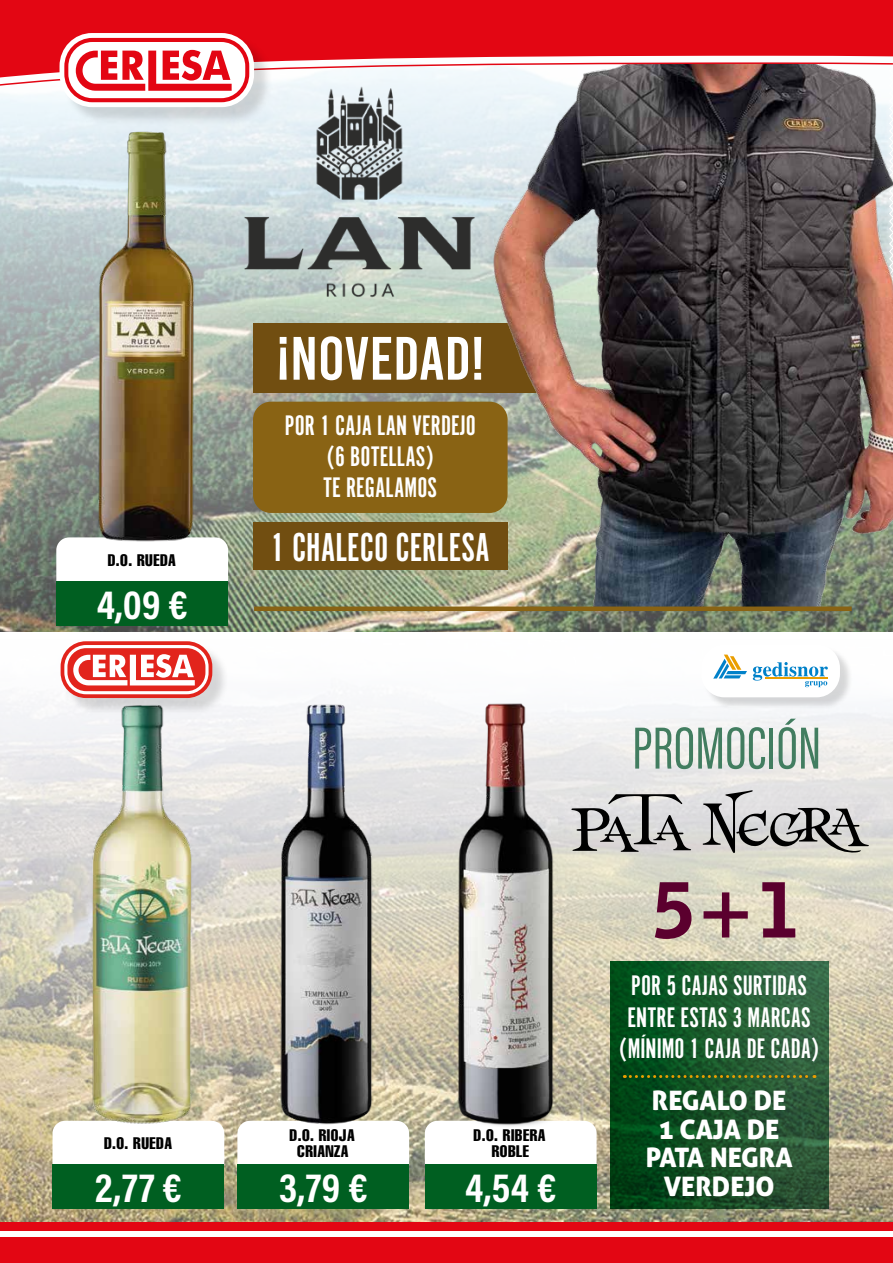
<style>
.page{position:relative;width:893px;height:1263px;background:#fff}
.page>*{position:absolute;margin:0;border:0;box-sizing:border-box;transform-origin:0 0}
.t1{font:900 75.6px "Bell Gothic BT";color:#5b002e}
.t2{font:61.2px "Acumin Pro Extra Cond";color:#427d60}
.t3{font:61.05px "Bebas Kai";color:#fff}
.t4{font:41.85px "Alternate Got No 1 D";color:#fff}
.t5{font:41.55px "Acumin Variable Concept";letter-spacing:.015em;color:#fff}
.t6{font:29.4px/31.3px "Alternate Got No 1 D";color:#fff;text-align:center}
.t7{font:26.85px/28.7px "Aller Display";color:#fff;text-align:center}
.t8{font:16.5px/16.5px "Helvetica LT Std Comp";letter-spacing:.03em;color:#000;text-align:center}
</style>
<div class="page">
<img style="left:0;top:641px;width:892px;height:581px">
<img style="left:0;top:94px;width:893px;height:537px">
<img style="left:237px;top:88px;width:206px;height:226px">
<svg style="left:56px;top:537px;width:172px;height:44px"></svg>
<div style="left:56px;top:581px;width:172px;height:45px;background:#005f21"></div>
<img style="left:64px;top:126px;width:166px;height:422px">
<hr style="left:892px;top:631px;width:1px;height:591px;background:#7e7e7d">
<svg style="left:237px;top:1121px;width:172px;height:43px"></svg>
<div style="left:237px;top:1164px;width:172px;height:45px;background:#005f21"></div>
<img style="left:252px;top:698px;width:153px;height:433px">
<svg style="left:53px;top:1121px;width:171px;height:43px"></svg>
<div style="left:53px;top:1164px;width:171px;height:45px;background:#005f21"></div>
<img style="left:66px;top:715px;width:157px;height:416px">
<svg style="left:425px;top:1121px;width:172px;height:43px"></svg>
<div style="left:425px;top:1164px;width:172px;height:45px;background:#005f21"></div>
<img style="left:429px;top:698px;width:158px;height:433px">
<div style="left:703px;top:646px;width:150px;height:65px;background:#000;opacity:.15"></div>
<div style="left:701px;top:644px;width:139px;height:53px;background:#fff;border-radius:23px"></div>
<svg style="left:753px;top:662px;width:75px;height:25px"></svg>
<hr style="left:765px;top:678px;width:62px;height:1px;background:#ea9e00">
<svg style="left:713px;top:655px;width:34px;height:24px"></svg>
<div style="left:63px;top:643px;width:167px;height:72px;background:#000;opacity:.15"></div>
<svg style="left:61px;top:641px;width:151px;height:57px;background:#e43730"></svg>
<div style="left:64px;top:645px;width:145px;height:49px;border:3px solid #fff;border-radius:20px"></div>
<svg style="left:73px;top:654px;width:122px;height:31px"></svg>
<svg style="left:571px;top:794px;width:120px;height:58px;background:#a7a6a6"></svg>
<svg style="left:703px;top:790px;width:166px;height:63px;background:#adacab"></svg>
<svg style="left:610px;top:961px;width:218px;height:248px;background:#19542a"></svg>
<svg style="left:624px;top:1075px;width:191px;height:3px"></svg>
<div style="left:253px;top:323px;width:292px;height:70px;background:#714e11"></div>
<img style="left:443px;top:88px;width:450px;height:521px">
<div style="left:253px;top:402px;width:255px;height:111px;background:#896314;border-radius:18px"></div>
<div style="left:253px;top:522px;width:255px;height:48px;background:#714e11"></div>
<div style="left:254px;top:606px;width:598px;height:5px;background:#896314"></div>
<svg style="left:0;top:0;width:893px;height:88px"></svg>
<div style="left:0;top:1237px;width:893px;height:26px;background:#e30613"></div>
<div style="left:0;top:1222px;width:893px;height:9px;background:#e30613"></div>
<div style="left:62px;top:35px;width:211px;height:91px;background:#000;opacity:.15"></div>
<svg style="left:60px;top:33px;width:194px;height:74px"></svg>
<svg style="left:64px;top:38px;width:185px;height:64px"></svg>
<p class="t8" style="left:108px;top:551px;width:69px">D.O. RUEDA</p>
<h3 class="t5" style="left:97px;top:576px;width:93px">4,09 €</h3>
<p class="t8" style="left:104px;top:1134px;width:69px">D.O. RUEDA</p>
<h3 class="t5" style="left:95px;top:1159px;width:88px">2,77 €</h3>
<h3 class="t3" style="left:276px;top:326px;width:210px">¡NOVEDAD!</h3>
<p class="t6" style="left:285px;top:410px;width:192px">POR 1 CAJA LAN VERDEJO (6 BOTELLAS)<br>TE REGALAMOS</p>
<h3 class="t4" style="left:271px;top:525px;width:221px">1 CHALECO CERLESA</h3>
<p class="t8" style="left:290px;top:1126px;width:67px">D.O. RIOJA<br>CRIANZA</p>
<h3 class="t5" style="left:279px;top:1159px;width:90px">3,79 €</h3>
<p class="t8" style="left:474px;top:1126px;width:73px">D.O. RIBERA<br>ROBLE</p>
<h3 class="t5" style="left:465px;top:1159px;width:92px">4,54 €</h3>
<h2 class="t2" style="left:632px;top:711px;width:191px">PROMOCIÓN</h2>
<h1 class="t1" style="left:652px;top:863px;width:149px">5+1</h1>
<p class="t6" style="left:619px;top:971px;width:201px">POR 5 CAJAS SURTIDAS<br>ENTRE ESTAS 3 MARCAS (MÍNIMO 1 CAJA DE CADA)</p>
<p class="t7" style="left:646px;top:1086px;width:148px">REGALO DE<br>1 CAJA DE<br>PATA NEGRA<br>VERDEJO</p>
</div>
